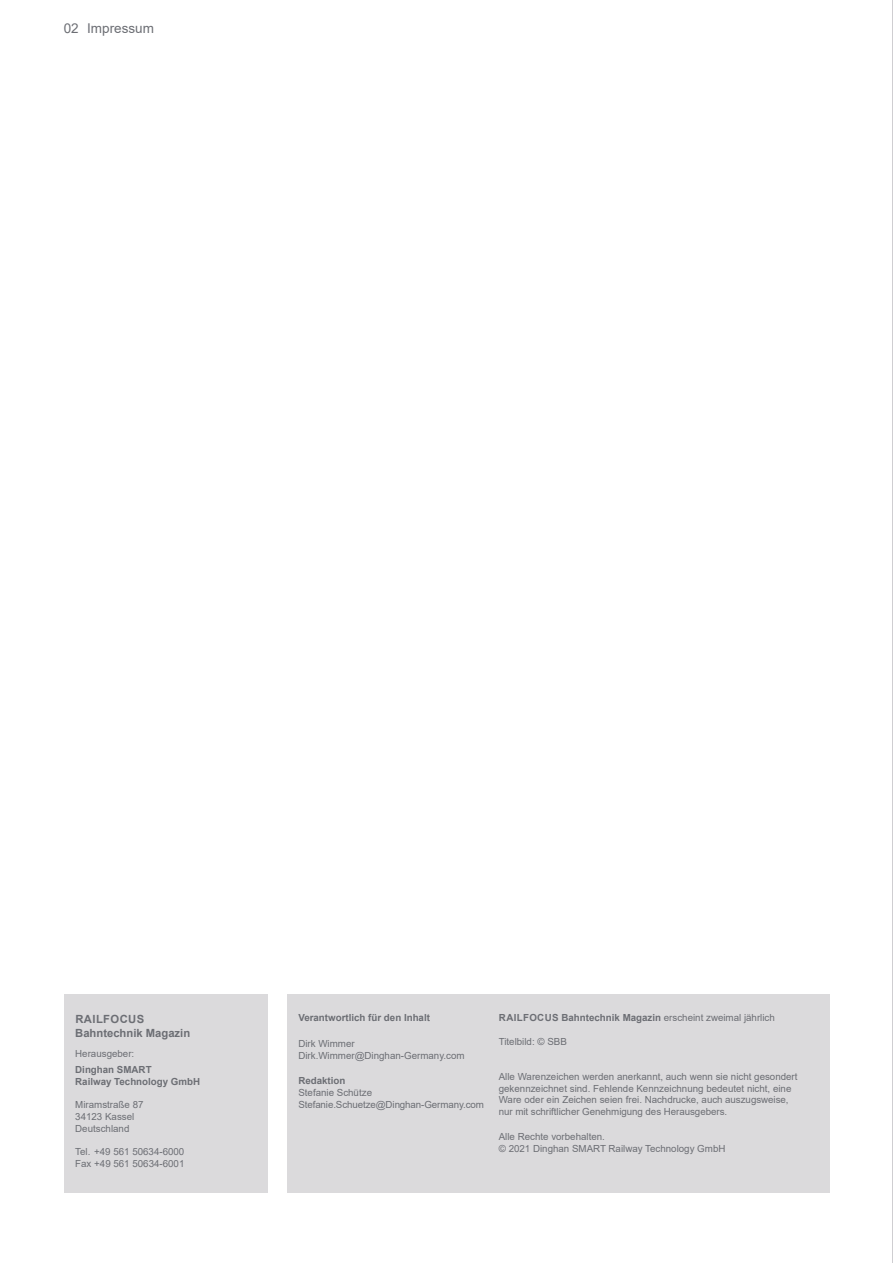
<style>
.page{position:relative;width:893px;height:1263px;background:#fff}
.page>*{position:absolute;margin:0;border:0;box-sizing:border-box;transform-origin:0 0}
.t1{font:13.5px "Arial";color:#6c6e74}
.t2{font:700 11.25px/14.4px "Arial";color:#6c6e74}
.t3{font:9.75px/11.7px "Arial";color:#6c6e74}
.t4{font:700 9.75px/11.7px "Arial";color:#6c6e74}
.s1{font-weight:400}
</style>
<div class="page">
<div style="left:64px;top:994px;width:203px;height:198px;background:#dbdadc"></div>
<div style="left:287px;top:994px;width:542px;height:198px;background:#dbdadc"></div>
<hr style="left:892px;top:0;width:1px;height:1263px;background:#a2a0a5">
<h1 class="t1" style="left:64px;top:19px;width:92px">02 Impressum</h1>
<p class="t2" style="left:75px;top:1011px;width:117px">RAILFOCUS<br>Bahntechnik Magazin</p>
<p class="t3" style="left:75px;top:1048px;width:61px">Herausgeber:</p>
<p class="t4" style="left:75px;top:1064px;width:126px">Dinghan SMART<br>Railway Technology GmbH</p>
<p class="t3" style="left:75px;top:1099px;width:70px">Miramstraße 87<br>34123 Kassel<br>Deutschland</p>
<p class="t3" style="left:75px;top:1145px;width:111px">Tel. +49 561 50634-6000<br>Fax +49 561 50634-6001</p>
<p class="t4" style="left:298px;top:1012px;width:133px">Verantwortlich für den Inhalt</p>
<p class="t3" style="left:298px;top:1037px;width:168px">Dirk Wimmer<br>Dirk.Wimmer@Dinghan-Germany.com</p>
<p class="t4" style="left:298px;top:1075px;width:49px">Redaktion</p>
<p class="t3" style="left:298px;top:1086px;width:187px">Stefanie Schütze<br>Stefanie.Schuetze@Dinghan-Germany.com</p>
<p class="t4" style="left:499px;top:1012px;width:277px">RAILFOCUS Bahntechnik Magazin <span class="s1">erscheint zweimal jährlich</span></p>
<p class="t3" style="left:499px;top:1035px;width:70px">Titelbild: © SBB</p>
<p class="t3" style="left:499px;top:1070px;width:300px">Alle Warenzeichen werden anerkannt, auch wenn sie nicht gesondert gekennzeichnet sind. Fehlende Kennzeichnung bedeutet nicht, eine Ware oder ein Zeichen seien frei. Nachdrucke, auch auszugsweise, nur mit schriftlicher Genehmigung des Herausgebers.</p>
<p class="t3" style="left:499px;top:1130px;width:228px">Alle Rechte vorbehalten.<br>© 2021 Dinghan SMART Railway Technology GmbH</p>
</div>
